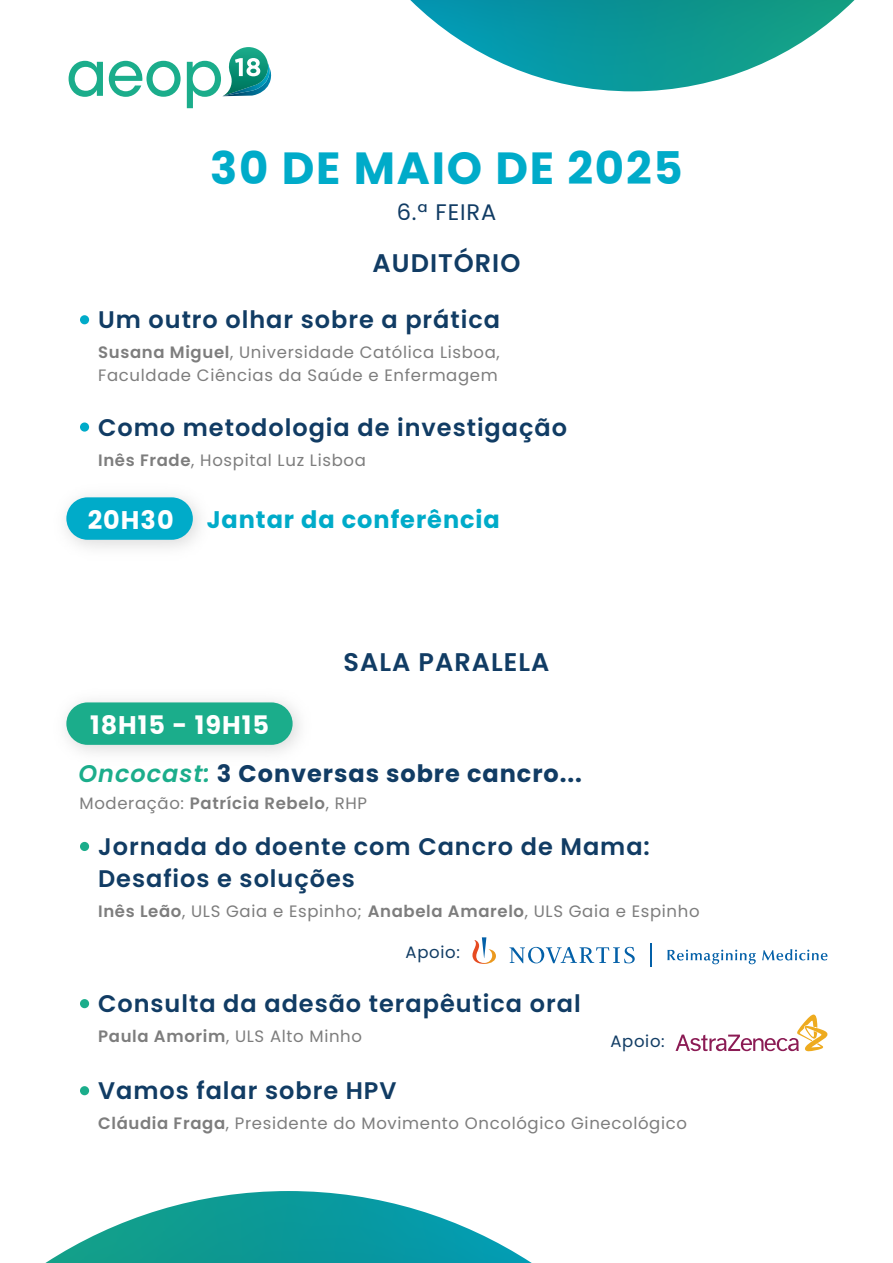
<style>
.page{position:relative;width:893px;height:1263px;background:#fff}
.page>*{position:absolute;margin:0;border:0;box-sizing:border-box;transform-origin:0 0}
.t1{font:500 62.55px "ITC Avant Garde Std";color:#1bad8b;scale:.94 1}
.t2{font:700 45px "Poppins";letter-spacing:.04em;color:#00abc9}
.t3{font:600 25.5px "Poppins";letter-spacing:.04em;color:#113c64}
.t4{font:700 25.5px "Poppins";letter-spacing:.04em;color:#fff}
.t5{font:600 24px/31.5px "Poppins";letter-spacing:.04em;color:#113c64}
.t6{font:700 24px "Poppins";letter-spacing:.04em;color:#113c64}
.t7{font:700 24px "Poppins";letter-spacing:.04em;color:#00abc9}
.t8{font:22.5px "Poppins";letter-spacing:.04em;color:#113c64}
.t9{font:16.5px/22.5px "Poppins";letter-spacing:.04em;color:#7d7d7d}
.t10{font:16.5px "Poppins";letter-spacing:.04em;color:#113c64}
.s1{font-weight:600}
.s2{font-weight:600;font-style:italic;color:#1bad8b}
</style>
<div class="page">
<svg style="left:45px;top:1191px;width:487px;height:72px"></svg>
<svg style="left:410px;top:0;width:444px;height:91px"></svg>
<svg style="left:223px;top:47px;width:48px;height:49px"></svg>
<img style="left:65px;top:496px;width:135px;height:52px">
<div style="left:66px;top:497px;width:127px;height:43px;background:#00abc9;border-radius:21px"></div>
<div style="left:80px;top:315px;width:9px;height:9px;background:#00abc9;border-radius:50%"></div>
<div style="left:80px;top:422px;width:9px;height:10px;background:#00abc9;border-radius:50%"></div>
<div style="left:66px;top:702px;width:227px;height:43px;background:#1bad8b;border-radius:21px"></div>
<div style="left:80px;top:842px;width:9px;height:9px;background:#1bad8b;border-radius:50%"></div>
<div style="left:80px;top:999px;width:9px;height:9px;background:#1bad8b;border-radius:50%"></div>
<div style="left:80px;top:1086px;width:9px;height:9px;background:#1bad8b;border-radius:50%"></div>
<svg style="left:667px;top:949px;width:89px;height:15px"></svg>
<svg style="left:762px;top:949px;width:65px;height:11px"></svg>
<svg style="left:472px;top:937px;width:24px;height:27px"></svg>
<svg style="left:509px;top:947px;width:126px;height:16px"></svg>
<hr style="left:650px;top:943px;width:2px;height:24px;background:#0360a8">
<svg style="left:675px;top:1014px;width:153px;height:37px"></svg>
<h1 class="t1" style="left:66px;top:34px;width:168px">aeop</h1>
<h2 class="t2" style="left:210px;top:142px;width:474px">30 DE MAIO DE 2025</h2>
<h3 class="t8" style="left:397px;top:199px;width:101px">6.ª FEIRA</h3>
<h3 class="t3" style="left:373px;top:248px;width:149px">AUDITÓRIO</h3>
<h3 class="t5" style="left:98px;top:304px;width:403px">Um outro olhar sobre a prática</h3>
<p class="t9" style="left:98px;top:341px;width:403px"><span class="s1">Susana Miguel</span>, Universidade Católica Lisboa,<br>Faculdade Ciências da Saúde e Enfermagem</p>
<h3 class="t5" style="left:98px;top:411px;width:470px">Como metodologia de investigação</h3>
<p class="t9" style="left:98px;top:449px;width:269px"><span class="s1">Inês Frade</span>, Hospital Luz Lisboa</p>
<h3 class="t4" style="left:88px;top:505px;width:87px">20H30</h3>
<h3 class="t7" style="left:207px;top:506px;width:295px">Jantar da conferência</h3>
<h3 class="t4" style="left:90px;top:710px;width:180px">18H15 - 19H15</h3>
<h3 class="t3" style="left:344px;top:648px;width:207px">SALA PARALELA</h3>
<h3 class="t6" style="left:78px;top:759px;width:505px"><span class="s2">Oncocast:</span> 3 Conversas sobre cancro...</h3>
<p class="t9" style="left:80px;top:792px;width:289px">Moderação: <span class="s1">Patrícia Rebelo</span>, RHP</p>
<h3 class="t5" style="left:98px;top:831px;width:553px">Jornada do doente com Cancro de Mama:<br>Desafios e soluções</h3>
<p class="t9" style="left:98px;top:900px;width:603px"><span class="s1">Inês Leão</span>, ULS Gaia e Espinho; <span class="s1">Anabela Amarelo</span>, ULS Gaia e Espinho</p>
<p class="t10" style="left:406px;top:942px;width:56px">Apoio:</p>
<h3 class="t5" style="left:98px;top:988px;width:484px">Consulta da adesão terapêutica oral</h3>
<p class="t9" style="left:98px;top:1025px;width:265px"><span class="s1">Paula Amorim</span>, ULS Alto Minho</p>
<h3 class="t5" style="left:98px;top:1075px;width:300px">Vamos falar sobre HPV</h3>
<p class="t9" style="left:98px;top:1112px;width:590px"><span class="s1">Cláudia Fraga</span>, Presidente do Movimento Oncológico Ginecológico</p>
<p class="t10" style="left:610px;top:1032px;width:56px">Apoio:</p>
</div>
